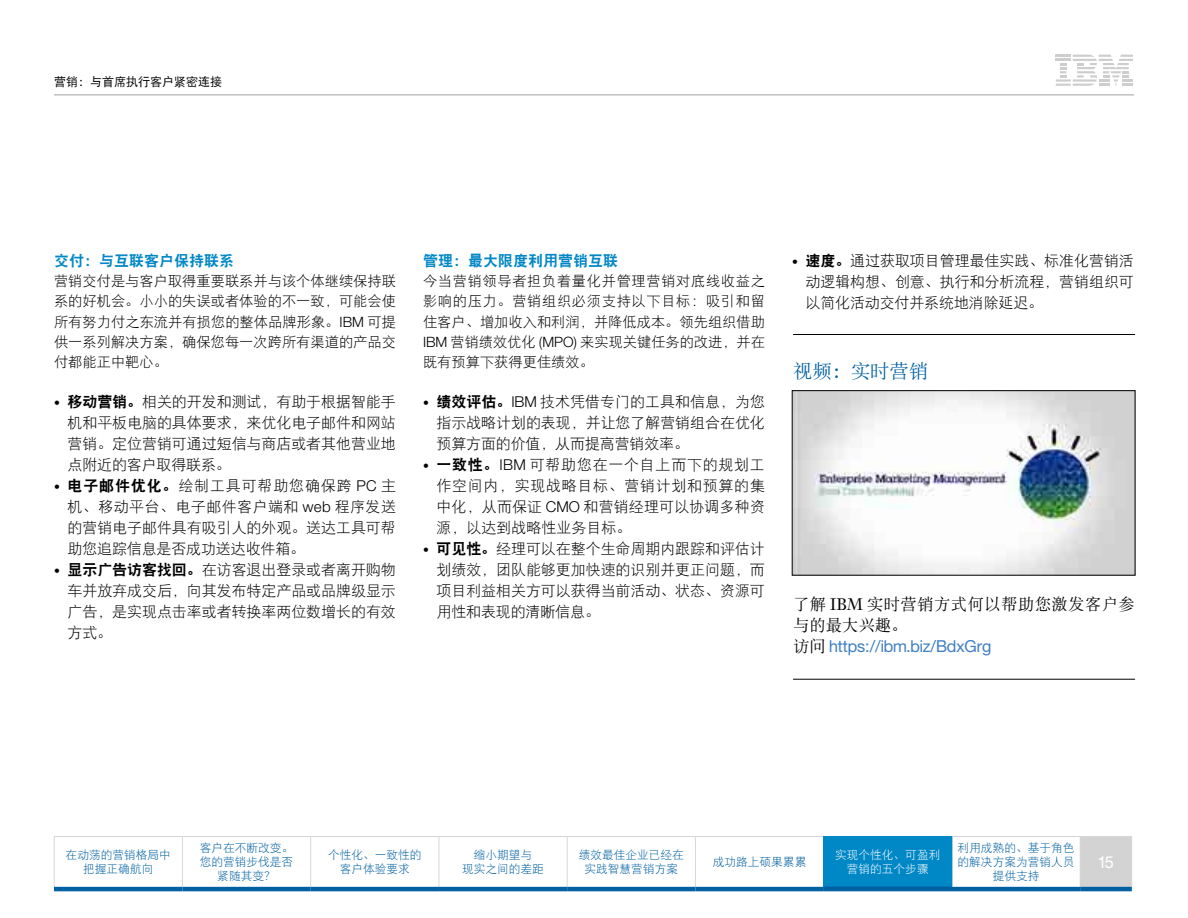
<style>
.page{position:relative;width:1188px;height:918px;background:#fff}
.page>*{position:absolute;margin:0;border:0;box-sizing:border-box;transform-origin:0 0}
.t1{font:19.5px "DF Song W5";letter-spacing:-.01em;color:#0061a2}
.t2{font:16.5px/21px "DF Song W5";letter-spacing:.015em;color:#000}
.t3{font:16.5px "Helv Neue Romanfor IBM";letter-spacing:-.005em;color:#4180c3}
.t4{font:16.5px "Helv Neue Romanfor IBM";color:#fff}
.t5{font:15px/21px "DF Hei W3";letter-spacing:-.005em;color:#000;text-align:justify}
.t6{font:15px "DF Hei W9";color:#0087c6}
.t7{font:14.25px/20.2px "DF Hei W3";color:#000;text-align:justify}
.t8{font:12px "DF Hei W5";color:#000}
.t9{font:11.7px/14.2px "DF Hei W3";color:#0061a2;text-align:center}
.t10{font:11.7px/14.2px "DF Hei W3";color:#fff;text-align:center}
.s1{font-family:"Helv Neue Lightfor IBM"}
.s2{font-family:"Helv Neue Boldfor IBM";font-size:12px}
.s3{font-family:"DF Hei W9"}
.s4{font-family:"Janson Text LT Pro"}
.s5{font-family:"DF Song W5";color:#000}
</style>
<div class="page">
<hr style="left:54px;top:94px;width:1080px;height:1px;background:#9fa0a0">
<svg style="left:1056px;top:55px;width:77px;height:31px"></svg>
<svg style="left:183px;top:837px;width:512px;height:50px"></svg>
<div style="left:1080px;top:837px;width:52px;height:52px;background:#d3d3d4"></div>
<hr style="left:54px;top:836px;width:128px;height:1px;background:#d7d7d8">
<hr style="left:54px;top:837px;width:1px;height:50px;background:#d7d7d8">
<hr style="left:182px;top:836px;width:129px;height:1px;background:#d7d7d8">
<hr style="left:182px;top:837px;width:1px;height:50px;background:#d7d7d8">
<hr style="left:311px;top:836px;width:128px;height:1px;background:#d7d7d8">
<hr style="left:310px;top:837px;width:1px;height:50px;background:#d7d7d8">
<hr style="left:439px;top:836px;width:128px;height:1px;background:#d7d7d8">
<hr style="left:439px;top:837px;width:1px;height:50px;background:#d7d7d8">
<hr style="left:567px;top:836px;width:128px;height:1px;background:#d7d7d8">
<hr style="left:567px;top:837px;width:1px;height:50px;background:#d7d7d8">
<hr style="left:695px;top:836px;width:129px;height:1px;background:#d7d7d8">
<hr style="left:695px;top:837px;width:1px;height:50px;background:#d7d7d8">
<hr style="left:823px;top:837px;width:1px;height:50px;background:#d7d7d8">
<hr style="left:952px;top:836px;width:128px;height:1px;background:#d7d7d8">
<hr style="left:952px;top:837px;width:1px;height:50px;background:#d7d7d8">
<hr style="left:1080px;top:836px;width:52px;height:1px;background:#d7d7d8">
<hr style="left:1080px;top:837px;width:1px;height:50px;background:#d7d7d8">
<hr style="left:1131px;top:837px;width:1px;height:50px;background:#d7d7d8">
<hr style="left:54px;top:887px;width:128px;height:4px;background:#0061a2">
<hr style="left:182px;top:887px;width:129px;height:4px;background:#0061a2">
<hr style="left:311px;top:887px;width:128px;height:4px;background:#0061a2">
<hr style="left:439px;top:887px;width:128px;height:4px;background:#0061a2">
<hr style="left:567px;top:887px;width:128px;height:4px;background:#0061a2">
<hr style="left:695px;top:887px;width:129px;height:4px;background:#0061a2">
<hr style="left:952px;top:887px;width:128px;height:4px;background:#0061a2">
<hr style="left:1080px;top:887px;width:52px;height:4px;background:#0061a2">
<div style="left:824px;top:837px;width:128px;height:52px;background:#0087c6"></div>
<div style="left:824px;top:886px;width:128px;height:5px;background:#0061a2"></div>
<hr style="left:824px;top:836px;width:128px;height:1px;background:#0087c6">
<hr style="left:823px;top:837px;width:1px;height:49px;background:#0087c6">
<hr style="left:952px;top:837px;width:1px;height:49px;background:#0087c6">
<hr style="left:793px;top:334px;width:342px;height:1px;background:#000">
<hr style="left:793px;top:679px;width:342px;height:1px;background:#000">
<img style="left:794px;top:392px;width:339px;height:181px">
<div style="left:792px;top:390px;width:343px;height:185px;border:1px solid #000"></div>
<p class="t8" style="left:54px;top:76px;width:169px">营销：与首席执行客户紧密连接</p>
<p class="t6" style="left:54px;top:253px;width:181px">交付：与互联客户保持联系</p>
<p class="t7" style="left:54px;top:271px;width:343px">营销交付是与客户取得重要联系并与该个体继续保持联系的好机会。小小的失误或者体验的不一致，可能会使所有努力付之东流并有损您的整体品牌形象。<span class="s1">IBM</span> 可提供一系列解决方案，确保您每一次跨所有渠道的产品交付都能正中靶心。</p>
<p class="t5" style="left:68px;top:391px;width:330px;text-indent:-14px"><span class="s2">•</span> <span class="s3">移动营销。</span>相关的开发和测试，有助于根据智能手机和平板电脑的具体要求，来优化电子邮件和网站营销。定位营销可通过短信与商店或者其他营业地点附近的客户取得联系。</p>
<p class="t5" style="left:67px;top:475px;width:330px;text-indent:-13px"><span class="s2">•</span> <span class="s3">电子邮件优化。</span>绘制工具可帮助您确保跨 <span class="s1">PC</span> 主机、移动平台、电子邮件客户端和 <span class="s1">web</span> 程序发送的营销电子邮件具有吸引人的外观。送达工具可帮助您追踪信息是否成功送达收件箱。</p>
<p class="t5" style="left:68px;top:559px;width:330px;text-indent:-14px"><span class="s2">•</span> <span class="s3">显示广告访客找回。</span>在访客退出登录或者离开购物车并放弃成交后，向其发布特定产品或品牌级显示广告，是实现点击率或者转换率两位数增长的有效方式。</p>
<p class="t6" style="left:423px;top:253px;width:196px">管理：最大限度利用营销互联</p>
<p class="t7" style="left:423px;top:271px;width:344px">今当营销领导者担负着量化并管理营销对底线收益之影响的压力。营销组织必须支持以下目标：吸引和留住客户、增加收入和利润，并降低成本。领先组织借助<span class="s1">IBM</span> 营销绩效优化 <span class="s1">(MPO)</span> 来实现关键任务的改进，并在既有预算下获得更佳绩效。</p>
<p class="t5" style="left:437px;top:391px;width:330px;text-indent:-14px"><span class="s2">•</span> <span class="s3">绩效评估。</span><span class="s1">IBM</span> 技术凭借专门的工具和信息，为您指示战略计划的表现，并让您了解营销组合在优化预算方面的价值，从而提高营销效率。</p>
<p class="t5" style="left:436px;top:454px;width:330px;text-indent:-13px"><span class="s2">•</span> <span class="s3">一致性。</span><span class="s1">IBM</span> 可帮助您在一个自上而下的规划工作空间内，实现战略目标、营销计划和预算的集中化，从而保证 <span class="s1">CMO</span> 和营销经理可以协调多种资源，以达到战略性业务目标。</p>
<p class="t5" style="left:436px;top:538px;width:330px;text-indent:-14px"><span class="s2">•</span> <span class="s3">可见性。</span>经理可以在整个生命周期内跟踪和评估计划绩效，团队能够更加快速的识别并更正问题，而项目利益相关方可以获得当前活动、状态、资源可用性和表现的清晰信息。</p>
<p class="t5" style="left:806px;top:250px;width:330px;text-indent:-14px"><span class="s2">•</span> <span class="s3">速度。</span>通过获取项目管理最佳实践、标准化营销活动逻辑构想、创意、执行和分析流程，营销组织可以简化活动交付并系统地消除延迟。</p>
<h1 class="t1" style="left:793px;top:361px;width:137px">视频：实时营销</h1>
<p class="t2" style="left:793px;top:593px;width:344px">了解 <span class="s4">IBM</span> 实时营销方式何以帮助您激发客户参与的最大兴趣。</p>
<p class="t3" style="left:793px;top:636px;width:200px"><span class="s5">访问</span> https://ibm.biz/BdxGrg</p>
<p class="t9" style="left:66px;top:848px;width:107px">在动荡的营销格局中把握正确航向</p>
<p class="t9" style="left:200px;top:840px;width:95px">客户在不断改变。您的营销步伐是否紧随其变？</p>
<p class="t9" style="left:328px;top:848px;width:95px">个性化、一致性的客户体验要求</p>
<p class="t9" style="left:462px;top:848px;width:83px">缩小期望与<br>现实之间的差距</p>
<p class="t9" style="left:579px;top:848px;width:107px">绩效最佳企业已经在实践智慧营销方案</p>
<p class="t9" style="left:713px;top:855px;width:95px">成功路上硕果累累</p>
<p class="t10" style="left:835px;top:847px;width:107px">实现个性化、可盈利营销的五个步骤</p>
<p class="t9" style="left:958px;top:840px;width:118px">利用成熟的、基于角色的解决方案为营销人员提供支持</p>
<p class="t4" style="left:1098px;top:852px;width:17px">15</p>
</div>
